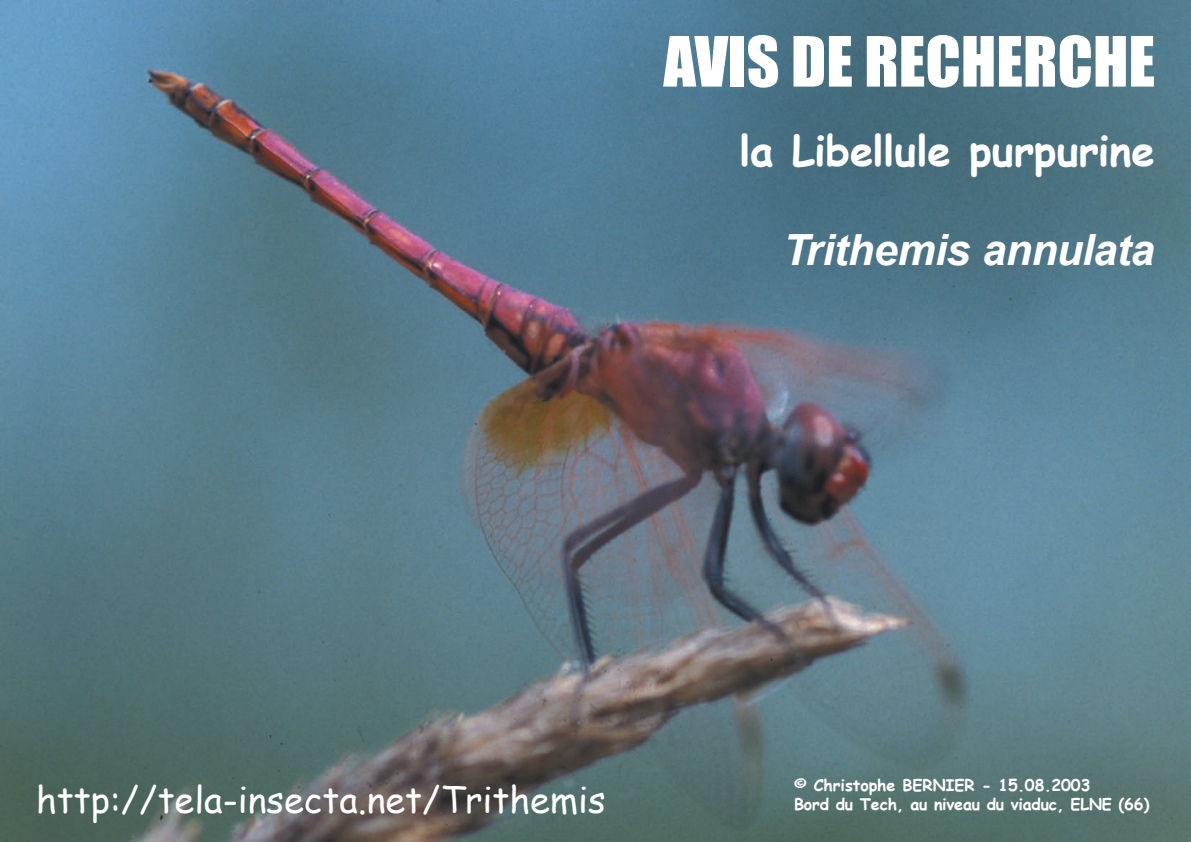
<style>
.page{position:relative;width:1191px;height:842px;background:#fff}
.page>*{position:absolute;margin:0;border:0;box-sizing:border-box;transform-origin:0 0}
.t1{font:64px "Impact";color:#fff}
.t2{font:italic 700 43px "Arial";letter-spacing:-.015em;color:#fff}
.t3{font:700 42px "Comic Sans MS";letter-spacing:-.01em;color:#fff}
.t4{font:36px "Comic Sans MS";color:#fff}
.t5{font:700 16px/19.2px "Comic Sans MS";letter-spacing:-.01em;color:#fff}
</style>
<div class="page">
<img style="left:0;top:0;width:1190px;height:842px">
<h1 class="t1" style="left:663px;top:22px;width:493px">AVIS DE RECHERCHE</h1>
<h3 class="t3" style="left:739px;top:120px;width:417px">la Libellule purpurine</h3>
<h2 class="t2" style="left:783px;top:226px;width:373px">Trithemis annulata</h2>
<h3 class="t4" style="left:36px;top:773px;width:571px">http://tela-insecta.net/Trithemis</h3>
<p class="t5" style="left:794px;top:774px;width:357px">© Christophe BERNIER - 15.08.2003<br>Bord du Tech, au niveau du viaduc, ELNE (66)</p>
</div>
